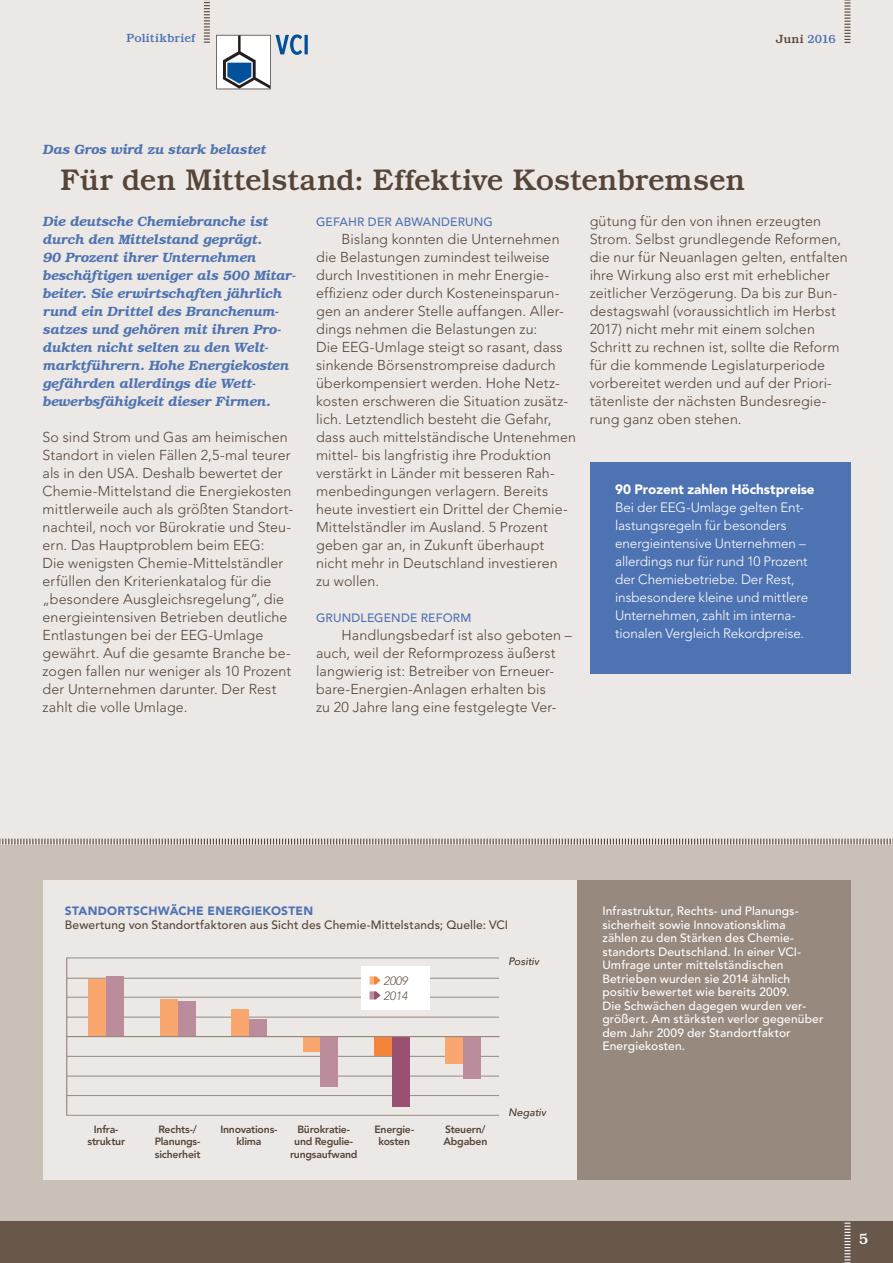
<style>
.page{position:relative;width:893px;height:1263px;background:#ece8e5}
.page>*{position:absolute;margin:0;border:0;box-sizing:border-box;transform-origin:0 0}
.t1{font:500 30px "Bookman Std";letter-spacing:-.01em;color:#564539}
.t2{font:500 15px "Bookman Std";color:#fff}
.t3{font:300 14.25px/18px "Avenir LT Std";letter-spacing:.01em;color:#564539}
.t4{font:italic 600 13.5px/18px "Bookman Std";letter-spacing:-.01em;color:#4e73b2}
.t5{font:300 13.5px/18px "Avenir LT Std";letter-spacing:-.01em;color:#fff}
.t6{font:900 13.5px "Avenir LT Std";letter-spacing:-.005em;color:#fff}
.t7{font:500 12px/13.5px "Avenir LT Std";letter-spacing:.01em;color:#fff}
.t8{font:500 12px "Avenir LT Std";letter-spacing:.01em;color:#564539}
.t9{font:500 12px "Avenir LT Std";letter-spacing:.015em;color:#4e73b2}
.t10{font:900 12px "Avenir LT Std";letter-spacing:.02em;color:#4e73b2}
.t11{font:500 12px "Bookman Std";letter-spacing:.01em;color:#4e73b2}
.t12{font:500 12px "Bookman Std";color:#564539}
.t13{font:italic 300 12px/15px "Avenir LT Std";letter-spacing:-.015em;color:#68574b}
.t14{font:800 10.5px/12.6px "Avenir";letter-spacing:-.02em;color:#564539;text-align:center}
.t15{font:italic 300 10.5px "Avenir LT Std";letter-spacing:.01em;color:#564539}
.s1{color:#4e73b2}
</style>
<div class="page">
<div style="left:0;top:1220px;width:893px;height:43px;background:#68574b"></div>
<svg style="left:844px;top:0;width:6px;height:43px"></svg>
<svg style="left:844px;top:1222px;width:6px;height:41px"></svg>
<svg style="left:216px;top:34px;width:92px;height:55px"></svg>
<svg style="left:204px;top:0;width:6px;height:43px"></svg>
<div style="left:0;top:844px;width:893px;height:376px;background:#c9c0b8"></div>
<svg style="left:0;top:838px;width:893px;height:7px"></svg>
<div style="left:44px;top:880px;width:534px;height:300px;background:#ece8e5"></div>
<div style="left:577px;top:880px;width:273px;height:300px;background:#97897e"></div>
<div style="left:590px;top:463px;width:260px;height:211px;background:#4e73b2"></div>
<hr style="left:66px;top:958px;width:1px;height:157px;background:#97897e">
<hr style="left:67px;top:1017px;width:432px;height:1px;background:#97897e">
<hr style="left:67px;top:1056px;width:432px;height:1px;background:#97897e">
<hr style="left:67px;top:1076px;width:432px;height:1px;background:#97897e">
<hr style="left:67px;top:1095px;width:432px;height:1px;background:#97897e">
<hr style="left:67px;top:1115px;width:432px;height:1px;background:#97897e">
<hr style="left:67px;top:997px;width:432px;height:1px;background:#97897e">
<hr style="left:67px;top:978px;width:432px;height:1px;background:#97897e">
<hr style="left:67px;top:958px;width:432px;height:1px;background:#97897e">
<div style="left:89px;top:979px;width:17px;height:57px;background:#f9a66f"></div>
<div style="left:106px;top:976px;width:18px;height:60px;background:#bb8c9c"></div>
<div style="left:160px;top:999px;width:18px;height:37px;background:#f9a66f"></div>
<div style="left:178px;top:1001px;width:17px;height:35px;background:#bb8c9c"></div>
<div style="left:231px;top:1009px;width:18px;height:27px;background:#f9a66f"></div>
<div style="left:249px;top:1019px;width:18px;height:17px;background:#bb8c9c"></div>
<div style="left:303px;top:1036px;width:17px;height:16px;background:#f9a66f"></div>
<div style="left:320px;top:1036px;width:18px;height:50px;background:#bb8c9c"></div>
<div style="left:374px;top:1036px;width:18px;height:20px;background:#f5843b"></div>
<div style="left:392px;top:1036px;width:17px;height:71px;background:#9a5071"></div>
<div style="left:445px;top:1036px;width:18px;height:28px;background:#f9a66f"></div>
<div style="left:463px;top:1036px;width:18px;height:43px;background:#bb8c9c"></div>
<hr style="left:67px;top:1036px;width:432px;height:1px;background:#97897e">
<div style="left:361px;top:966px;width:68px;height:43px;background:#fff"></div>
<svg style="left:369px;top:976px;width:12px;height:8px"></svg>
<svg style="left:369px;top:991px;width:12px;height:8px"></svg>
<p class="t11" style="left:126px;top:31px;width:70px">Politikbrief</p>
<p class="t12" style="left:776px;top:32px;width:61px">Juni <span class="s1">2016</span></p>
<p class="t4" style="left:43px;top:140px;width:225px">Das Gros wird zu stark belastet</p>
<h1 class="t1" style="left:61px;top:162px;width:686px">Für den Mittelstand: Effektive Kostenbremsen</h1>
<p class="t4" style="left:43px;top:212px;width:255px">Die deutsche Chemiebranche ist durch den Mittelstand geprägt.<br>90 Prozent ihrer Unternehmen beschäftigen weniger als 500 Mitar&shy;beiter. Sie erwirtschaften jährlich rund ein Drittel des Branchenum&shy;satzes und gehören mit ihren Pro&shy;dukten nicht selten zu den Welt&shy;marktführern. Hohe Energiekosten gefährden allerdings die Wett&shy;bewerbsfähigkeit dieser Firmen.</p>
<p class="t3" style="left:43px;top:428px;width:252px">So sind Strom und Gas am heimischen Standort in vielen Fällen 2,5-mal teurer als in den USA. Deshalb bewertet der Chemie-Mittelstand die Energiekosten mittlerweile auch als größten Standort&shy;nachteil, noch vor Bürokratie und Steu&shy;ern. Das Hauptproblem beim EEG:<br>Die wenigsten Chemie-Mittelständler erfüllen den Kriterienkatalog für die „besondere Ausgleichsregelung“, die energieintensiven Betrieben deutliche Entlastungen bei der EEG-Umlage gewährt. Auf die gesamte Branche be&shy;zogen fallen nur weniger als 10 Prozent der Unternehmen darunter. Der Rest zahlt die volle Umlage.</p>
<p class="t9" style="left:316px;top:215px;width:178px">GEFAHR DER ABWANDERUNG</p>
<p class="t3" style="left:316px;top:230px;width:262px;text-indent:26px">Bislang konnten die Unternehmen die Belastungen zumindest teilweise durch Investitionen in mehr Energie&shy;effizienz oder durch Kosteneinsparun&shy;gen an anderer Stelle auffangen. Aller&shy;dings nehmen die Belastungen zu:<br>Die EEG-Umlage steigt so rasant, dass sinkende Börsenstrompreise dadurch überkompensiert werden. Hohe Netz&shy;kosten erschweren die Situation zusätz&shy;lich. Letztendlich besteht die Gefahr, dass auch mittelständische Untenehmen mittel- bis langfristig ihre Produktion verstärkt in Länder mit besseren Rah&shy;menbedingungen verlagern. Bereits heute investiert ein Drittel der Chemie-Mittelständler im Ausland. 5 Prozent geben gar an, in Zukunft überhaupt nicht mehr in Deutschland investieren<br>zu wollen.</p>
<p class="t9" style="left:316px;top:611px;width:157px">GRUNDLEGENDE REFORM</p>
<p class="t3" style="left:316px;top:626px;width:257px;text-indent:26px">Handlungsbedarf ist also geboten – auch, weil der Reformprozess äußerst langwierig ist: Betreiber von Erneuer&shy;bare-Energien-Anlagen erhalten bis<br>zu 20 Jahre lang eine festgelegte Ver-</p>
<p class="t3" style="left:590px;top:212px;width:260px">gütung für den von ihnen erzeugten Strom. Selbst grundlegende Reformen, die nur für Neuanlagen gelten, entfalten ihre Wirkung also erst mit erheblicher zeitlicher Verzögerung. Da bis zur Bun&shy;destagswahl (voraussichtlich im Herbst 2017) nicht mehr mit einem solchen Schritt zu rechnen ist, sollte die Reform für die kommende Legislaturperiode vorbereitet werden und auf der Priori&shy;tätenliste der nächsten Bundesregie&shy;rung ganz oben stehen.</p>
<p class="t6" style="left:615px;top:481px;width:201px">90 Prozent zahlen Höchstpreise</p>
<p class="t5" style="left:615px;top:499px;width:195px">Bei der EEG-Umlage gelten Ent&shy;lastungsregeln für besonders energieintensive Unternehmen – allerdings nur für rund 10 Prozent der Chemiebetriebe. Der Rest, insbesondere kleine und mittlere<br>Unternehmen, zahlt im interna&shy;tionalen Vergleich Rekordpreise.</p>
<p class="t10" style="left:65px;top:904px;width:250px">STANDORTSCHWÄCHE ENERGIEKOSTEN</p>
<p class="t8" style="left:65px;top:917px;width:445px">Bewertung von Standortfaktoren aus Sicht des Chemie-Mittelstands; Quelle: VCI</p>
<p class="t13" style="left:383px;top:973px;width:26px">2009<br>2014</p>
<p class="t15" style="left:508px;top:955px;width:32px">Positiv</p>
<p class="t14" style="left:87px;top:1123px;width:39px">Infra&shy;struktur</p>
<p class="t14" style="left:155px;top:1123px;width:47px">Rechts-/<br>Planungs&shy;sicherheit</p>
<p class="t14" style="left:220px;top:1123px;width:59px">Innovations&shy;klima</p>
<p class="t14" style="left:290px;top:1123px;width:69px">Bürokratie&shy;und Regulie&shy;rungsaufwand</p>
<p class="t14" style="left:374px;top:1123px;width:41px">Energie&shy;kosten</p>
<p class="t14" style="left:443px;top:1123px;width:45px;text-align:left">Steuern/<br>Abgaben</p>
<p class="t15" style="left:508px;top:1106px;width:39px">Negativ</p>
<p class="t7" style="left:602px;top:904px;width:223px">Infrastruktur, Rechts- und Planungs&shy;sicherheit sowie Innovationsklima zählen zu den Stärken des Chemie&shy;standorts Deutschland. In einer VCI-Umfrage unter mittelständischen Betrieben wurden sie 2014 ähnlich positiv bewertet wie bereits 2009.<br>Die Schwächen dagegen wurden ver&shy;größert. Am stärksten verlor gegenüber dem Jahr 2009 der Standortfaktor Energiekosten.</p>
<p class="t2" style="left:859px;top:1230px;width:11px">5</p>
</div>
